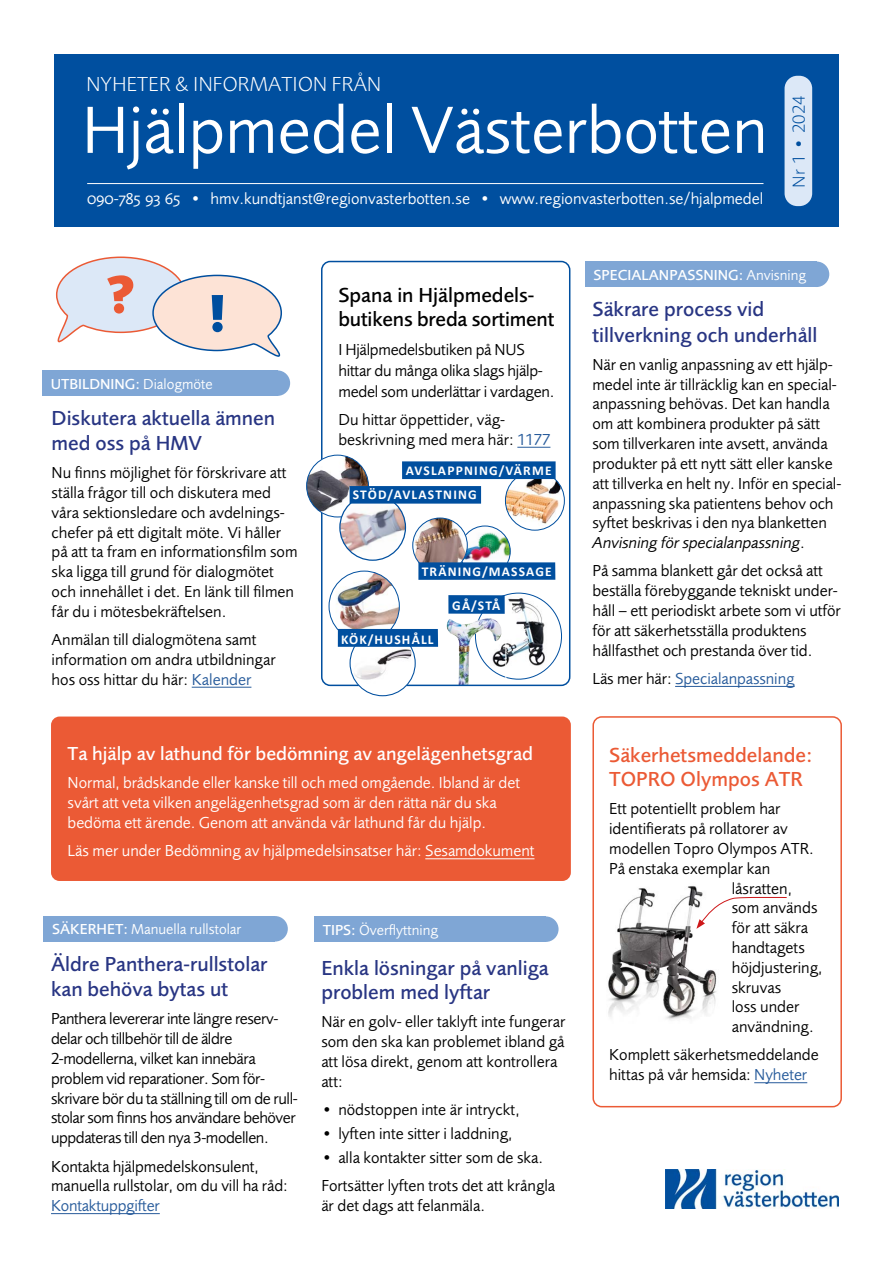
<style>
.page{position:relative;width:893px;height:1263px;background:#fff}
.page>*{position:absolute;margin:0;border:0;box-sizing:border-box;transform-origin:0 0}
.t1{font:69px "Foundry Sans Normal";color:#fff}
.t2{font:800 54px "Foundry Sans";color:#eb5a35}
.t3{font:800 54px "Foundry Sans";color:#004f9f}
.t4{font:500 21px/25.2px "Foundry Sans";color:#283583}
.t5{font:500 21px/24px "Foundry Sans";letter-spacing:-.01em;color:#000}
.t6{font:500 21px/24px "Foundry Sans";color:#eb5a35}
.t7{font:300 21px "Foundry Sans";color:#fff}
.t8{font:500 19.5px "Foundry Sans";color:#fff}
.t9{font:300 18px "Foundry Sans";letter-spacing:.03em;color:#004f9f}
.t10{font:16.5px/19.8px "Foundry Sans Normal";letter-spacing:-.005em;color:#000}
.t11{font:16.5px/19.8px "Foundry Sans Normal";color:#fff}
.t12{font:16.5px/19.8px "Foundry Sans Normal";letter-spacing:-.025em;color:#000}
.t13{font:16.5px "Foundry Sans Normal";letter-spacing:-.005em;color:#275b9b}
.t14{font:italic 16.5px "Foundry Sans";letter-spacing:-.005em;color:#000}
.t15{font:500 15px "Foundry Sans";color:#fff}
.t16{font:15px "Foundry Sans Normal";color:#fff}
.t17{font:700 13.5px "Calibri";letter-spacing:.09em;color:#fff}
.s1{font-family:"Foundry Sans Expert Normal"}
.s2{font-family:"Foundry Sans Normal";font-weight:400}
.s3{color:#275b9b}
.s4{font-family:"Foundry Sans";font-weight:500}
.s5{font-family:"Foundry Sans Normal";font-style:normal}
.s6{color:#000}
</style>
<div class="page">
<img style="left:490px;top:593px;width:61px;height:74px">
<img style="left:457px;top:618px;width:32px;height:6px">
<div style="left:428px;top:607px;width:78px;height:79px;border:1px solid #fff"></div>
<img style="left:608px;top:886px;width:109px;height:134px">
<svg style="left:696px;top:897px;width:91px;height:32px"></svg>
<hr style="left:754px;top:1082px;width:53px;height:1px;background:#275b9b">
<div style="left:592px;top:716px;width:250px;height:391px;border:2px solid #eb5a35;border-radius:9px"></div>
<hr style="left:51px;top:1213px;width:109px;height:1px;background:#275b9b">
<div style="left:44px;top:916px;width:231px;height:25px;background:#7fa6d5"></div>
<div style="left:262px;top:916px;width:26px;height:25px;background:#7fa6d5;border-radius:50%"></div>
<div style="left:54px;top:54px;width:785px;height:173px;background:#004f9f"></div>
<div style="left:784px;top:76px;width:28px;height:130px;background:#dce8f7;border-radius:13px"></div>
<hr style="left:87px;top:183px;width:676px;height:1px;background:#fff">
<div style="left:314px;top:916px;width:232px;height:26px;background:#7fa6d5"></div>
<div style="left:533px;top:916px;width:26px;height:26px;background:#7fa6d5;border-radius:50%"></div>
<div style="left:321px;top:261px;width:249px;height:425px;border:2px solid #004f9f;border-radius:9px"></div>
<hr style="left:517px;top:447px;width:33px;height:1px;background:#275b9b">
<hr style="left:675px;top:686px;width:119px;height:1px;background:#275b9b">
<div style="left:804px;top:261px;width:25px;height:26px;background:#7fa6d5;border-radius:50%"></div>
<div style="left:585px;top:261px;width:231px;height:26px;background:#7fa6d5"></div>
<div style="left:51px;top:716px;width:520px;height:165px;background:#eb5a35;border-radius:9px"></div>
<hr style="left:425px;top:858px;width:109px;height:1px;background:#fff">
<img style="left:665px;top:1169px;width:174px;height:40px">
<hr style="left:192px;top:687px;width:59px;height:1px;background:#275b9b">
<div style="left:42px;top:370px;width:235px;height:26px;background:#7fa6d5"></div>
<div style="left:265px;top:370px;width:25px;height:26px;background:#7fa6d5;border-radius:50%"></div>
<svg style="left:56px;top:256px;width:226px;height:101px"></svg>
<img style="left:505px;top:479px;width:55px;height:51px">
<div style="left:505px;top:471px;width:60px;height:59px;border:1px solid #004f9f;border-radius:50%"></div>
<img style="left:329px;top:571px;width:70px;height:70px;border-radius:35px">
<svg style="left:350px;top:631px;width:65px;height:65px"></svg>
<img style="left:354px;top:647px;width:57px;height:46px">
<div style="left:350px;top:630px;width:66px;height:66px;border:1px solid #004f9f;border-radius:50%"></div>
<img style="left:461px;top:526px;width:49px;height:36px">
<div style="left:459px;top:525px;width:52px;height:52px;border:1px solid #004f9f;border-radius:50%"></div>
<img style="left:413px;top:518px;width:54px;height:55px;border-radius:27px">
<div style="left:412px;top:518px;width:56px;height:55px;border:1px solid #004f9f;border-radius:50%"></div>
<img style="left:307px;top:455px;width:61px;height:62px;border-radius:31px">
<div style="left:306px;top:455px;width:63px;height:62px;border:1px solid #004f9f;border-radius:50%"></div>
<img style="left:340px;top:495px;width:65px;height:65px;border-radius:33px">
<div style="left:339px;top:494px;width:67px;height:67px;border:1px solid #004f9f;border-radius:50%"></div>
<div style="left:448px;top:595px;width:57px;height:19px;background:#004f9f"></div>
<div style="left:402px;top:461px;width:154px;height:18px;background:#004f9f"></div>
<div style="left:338px;top:629px;width:100px;height:18px;background:#004f9f"></div>
<div style="left:418px;top:562px;width:137px;height:18px;background:#004f9f"></div>
<div style="left:350px;top:486px;width:131px;height:18px;background:#004f9f"></div>
<p class="t7" style="left:86px;top:72px;width:296px">NYHETER &amp; INFORMATION FRÅN</p>
<h1 class="t1" style="left:82px;top:90px;width:687px">Hjälpmedel Västerbotten</h1>
<p class="t11" style="left:87px;top:189px;width:678px"><span class="s1">090-785 93 65 •</span> hmv.kundtjanst@regionvasterbotten.se • www.regionvasterbotten.se/hjalpmedel</p>
<p class="t9" style="left:788px;top:188px;width:93px;rotate:-90deg">Nr 1 • 2024</p>
<h2 class="t2" style="left:105px;top:263px;width:32px">?</h2>
<h2 class="t3" style="left:207px;top:282px;width:23px">!</h2>
<p class="t15" style="left:51px;top:375px;width:164px">UTBILDNING: <span class="s2">Dialogmöte</span></p>
<p class="t4" style="left:52px;top:405px;width:225px">Diskutera aktuella ämnen med oss på HMV</p>
<p class="t10" style="left:52px;top:463px;width:247px">Nu finns möjlighet för förskrivare att ställa frågor till och diskutera med våra sektionsledare och avdelnings&shy;chefer på ett digitalt möte. Vi håller på att ta fram en informationsfilm som ska ligga till grund för dialog-mötet och innehållet i det. En länk till filmen får du i mötesbekräftelsen.</p>
<p class="t10" style="left:52px;top:630px;width:226px">Anmälan till dialogmötena samt information om andra utbildningar hos oss hittar du här: <span class="s3">Kalender</span></p>
<p class="t5" style="left:338px;top:283px;width:218px">Spana in Hjälpmedels&shy;butikens breda sortiment</p>
<p class="t10" style="left:338px;top:339px;width:217px;line-height:21px">I Hjälpmedelsbutiken på NUS hittar du många olika slags hjälp&shy;medel som underlättar i var-dagen.</p>
<p class="t10" style="left:338px;top:409px;width:213px">Du hittar öppettider, väg&shy;beskrivning med mera här: <span class="s3">1177</span></p>
<p class="t17" style="left:406px;top:461px;width:147px">AVSLAPPNING/VÄRME</p>
<p class="t17" style="left:353px;top:485px;width:125px">STÖD/AVLASTNING</p>
<p class="t17" style="left:422px;top:561px;width:131px">TRÄNING/MASSAGE</p>
<p class="t17" style="left:341px;top:630px;width:94px">KÖK/HUSHÅLL</p>
<p class="t17" style="left:452px;top:596px;width:50px">GÅ/STÅ</p>
<p class="t8" style="left:68px;top:742px;width:467px">Ta hjälp av lathund för bedömning av angelägenhetsgrad</p>
<p class="t11" style="left:68px;top:773px;width:454px">Normal, brådskande eller kanske till och med om-gående. Ibland är det svårt att veta vilken angelägenhetsgrad som är den rätta när du ska -bedöma ett ärende. Genom att använda vår lathund får du hjälp.</p>
<p class="t11" style="left:68px;top:841px;width:468px">Läs mer under Bedömning av hjälpmedelsinsatser här: Sesamdokument</p>
<p class="t16" style="left:52px;top:920px;width:191px"><span class="s4">SÄKERHET:</span> Manuella rullstolar</p>
<p class="t4" style="left:51px;top:951px;width:218px">Äldre Panthera-rullstolar kan behöva bytas ut</p>
<p class="t12" style="left:51px;top:1009px;width:248px">Panthera levererar inte längre reserv&shy;delar och tillbehör till de äldre 2--modellerna, vilket kan innebära -problem vid reparationer. Som för&shy;skrivare bör du ta ställning till om de rull&shy;stolar som finns hos användare behöver uppdateras till den nya 3-modellen.</p>
<p class="t10" style="left:51px;top:1156px;width:238px">Kontakta hjälpmedels-konsulent, -manuella rullstolar, om du vill ha råd:</p>
<p class="t13" style="left:51px;top:1196px;width:110px">Kontaktuppgifter</p>
<p class="t16" style="left:323px;top:921px;width:117px"><span class="s4">TIPS:</span> Överflyttning</p>
<p class="t4" style="left:321px;top:956px;width:229px;line-height:24px">Enkla lösningar på vanliga problem med lyftar</p>
<p class="t10" style="left:321px;top:1012px;width:246px">När en golv- eller taklyft inte fungerar som den ska kan problemet ibland gå att lösa direkt, genom att kontrollera att:</p>
<p class="t10" style="left:321px;top:1099px;width:200px">• nödstoppen inte är intryckt,</p>
<p class="t10" style="left:321px;top:1123px;width:193px">• lyften inte sitter i laddning,</p>
<p class="t10" style="left:321px;top:1143px;width:235px;line-height:28.3px">• alla kontakter sitter som de ska.<br>Fortsätter lyften trots det att krångla</p>
<p class="t10" style="left:321px;top:1196px;width:165px">är det dags att felanmäla.</p>
<p class="t15" style="left:594px;top:266px;width:214px">SPECIALANPASSNING: <span class="s2">Anvisning</span></p>
<p class="t4" style="left:592px;top:297px;width:226px">Säkrare process vid tillverkning och underhåll</p>
<p class="t10" style="left:592px;top:354px;width:250px">När en vanlig anpassning av ett hjälp&shy;medel inte är tillräcklig kan en special&shy;anpassning behövas. Det kan handla om att kombinera produkter på sätt som tillverkaren inte avsett, använda produkter på ett nytt sätt eller kanske att tillverka en helt ny. Inför en special&shy;anpassning ska patientens behov och syftet beskrivas i den nya blanketten</p>
<p class="t14" style="left:592px;top:533px;width:214px">Anvisning för specialanpassning<span class="s5">.</span></p>
<p class="t10" style="left:592px;top:561px;width:250px">På samma blankett går det också att beställa förebyggande tekniskt under&shy;håll – ett periodiskt arbete som vi utför för att säkerhetsställa produktens hållfasthet och prestanda över tid.</p>
<p class="t13" style="left:592px;top:669px;width:204px"><span class="s6">Läs mer här:</span> Specialanpassning</p>
<p class="t6" style="left:609px;top:743px;width:205px">Säkerhetsmeddelande:<br>TOPRO Olympos ATR</p>
<p class="t10" style="left:609px;top:799px;width:173px">Ett potentiellt problem har</p>
<p class="t10" style="left:609px;top:819px;width:180px">-identifierats på rollatorer av</p>
<p class="t10" style="left:609px;top:838px;width:206px">-modellen Topro Olympos ATR.</p>
<p class="t10" style="left:609px;top:858px;width:163px">På enstaka exemplar kan</p>
<p class="t10" style="left:732px;top:878px;width:62px">-låsratten,</p>
<p class="t10" style="left:732px;top:898px;width:87px">som används</p>
<p class="t10" style="left:732px;top:918px;width:78px">för att säkra</p>
<p class="t10" style="left:732px;top:937px;width:75px">hand-tagets</p>
<p class="t10" style="left:732px;top:957px;width:92px">höjd-justering,</p>
<p class="t10" style="left:732px;top:977px;width:51px">-skruvas</p>
<p class="t10" style="left:732px;top:997px;width:69px">loss under</p>
<p class="t10" style="left:732px;top:1017px;width:83px">-användning.</p>
<p class="t10" style="left:609px;top:1045px;width:211px">Komplett säkerhets-meddelande hittas på vår hemsida: <span class="s3">Nyheter</span></p>
</div>
